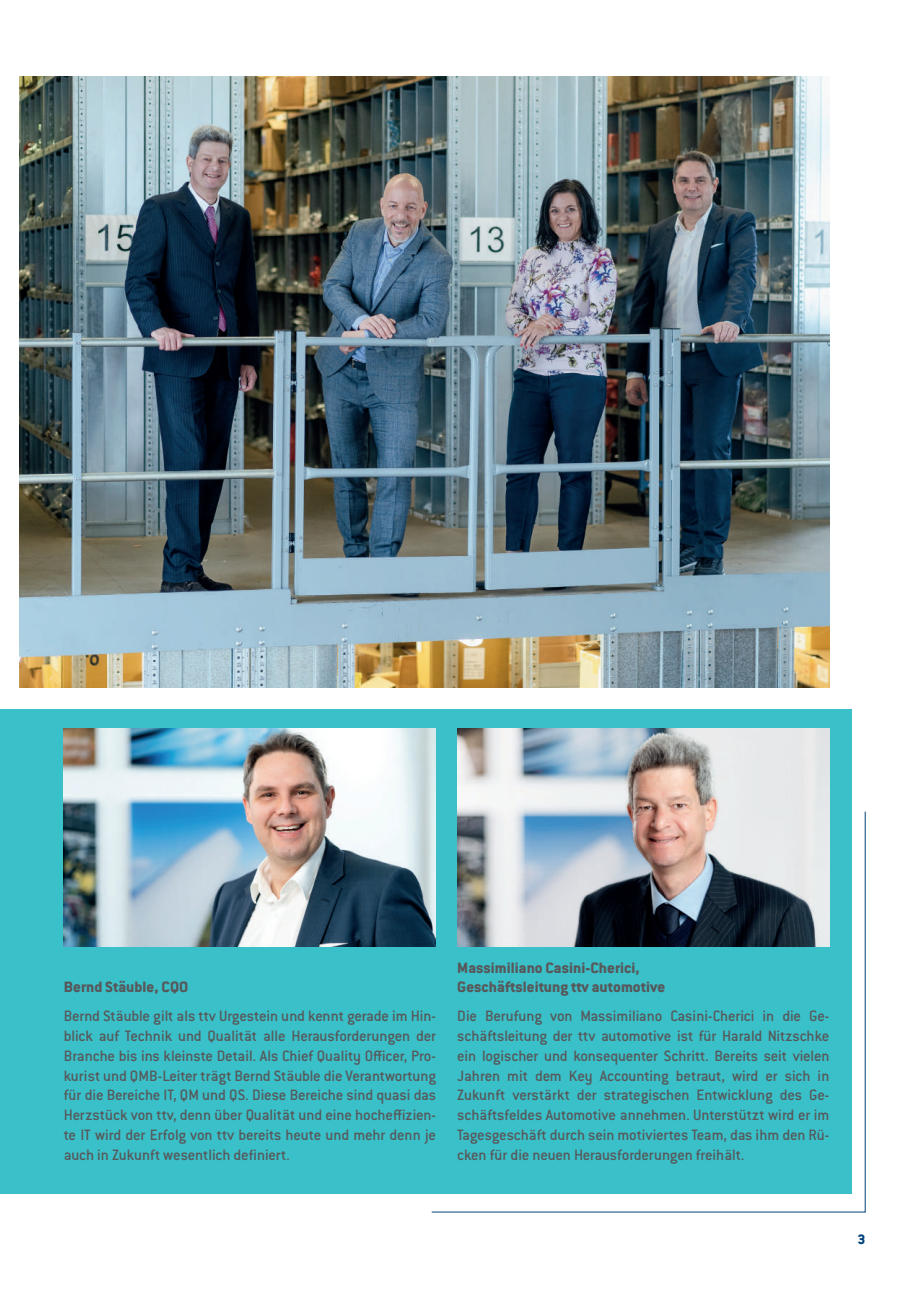
<style>
.page{position:relative;width:906px;height:1289px;background:#fff}
.page>*{position:absolute;margin:0;border:0;box-sizing:border-box;transform-origin:0 0}
.t1{font:16.5px/19.8px "Conduit ITC Medium";letter-spacing:-.01em;color:#57585a;text-align:justify}
.t2{font:700 16.5px/19.8px "Conduit ITC Extra";letter-spacing:.005em;color:#57585a}
.t3{font:700 15px "Conduit ITC Extra";color:#004279}
</style>
<div class="page">
<div style="left:0;top:708px;width:851px;height:485px;background:#3ac0c9"></div>
<svg style="left:431px;top:810px;width:435px;height:402px"></svg>
<img style="left:64px;top:728px;width:372px;height:218px">
<img style="left:457px;top:728px;width:372px;height:218px">
<img style="left:20px;top:77px;width:809px;height:610px">
<p class="t2" style="left:64px;top:976px;width:126px">Bernd Stäuble, CQO</p>
<p class="t2" style="left:457px;top:957px;width:210px">Massimiliano Casini-Cherici,<br>Geschäftsleitung ttv automotive</p>
<p class="t1" style="left:64px;top:1005px;width:374px">Bernd Stäuble gilt als ttv Urgestein und kennt gerade im Hin&shy;blick auf Technik und Qualität alle Herausforderungen der Branche bis ins kleinste Detail. Als Chief Quality Officer, Pro&shy;kurist und QMB-Leiter trägt Bernd Stäuble die Verantwortung für die Bereiche IT, QM und QS. Diese Bereiche sind quasi das Herzstück von ttv, denn über Qualität und eine hocheffizien&shy;te IT wird der Erfolg von ttv bereits heute und mehr denn je auch in Zukunft wesentlich definiert.</p>
<p class="t1" style="left:457px;top:1005px;width:374px">Die Berufung von Massimiliano Casini-Cherici in die Ge&shy;schäftsleitung der ttv automotive ist für Harald Nitzschke ein logischer und konsequenter Schritt. Bereits seit vielen Jahren mit dem Key Accounting betraut, wird er sich in Zukunft verstärkt der strategischen Entwicklung des Ge&shy;schäftsfeldes Automotive annehmen. Unterstützt wird er im Tagesgeschäft durch sein motiviertes Team, das ihm den Rü&shy;cken für die neuen Herausforderungen freihält.</p>
<p class="t3" style="left:857px;top:1230px;width:9px">3</p>
</div>
